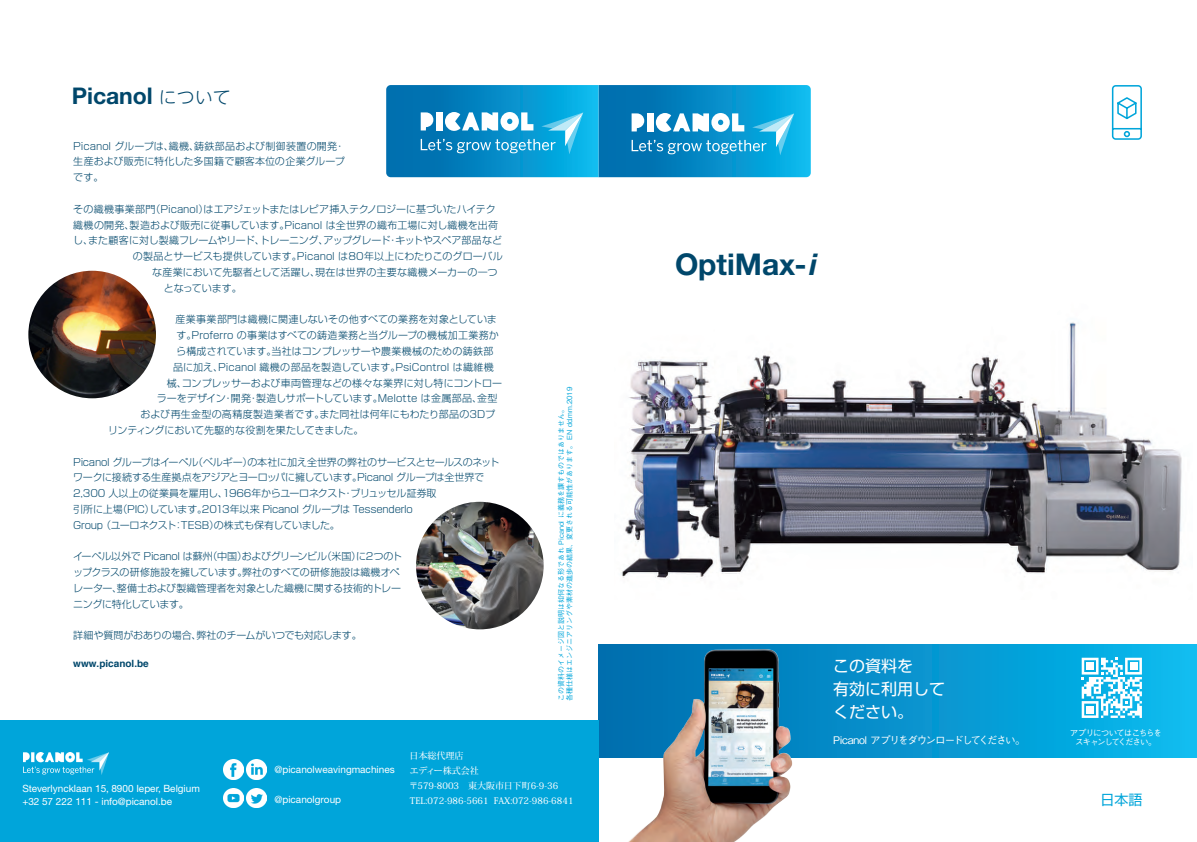
<style>
.page{position:relative;width:1197px;height:842px;background:#fff}
.page>*{position:absolute;margin:0;border:0;box-sizing:border-box;transform-origin:0 0}
.t1{font:700 30px "Helvetica Neue LT Std";color:#00476b}
.t2{font:700 23px "Helvetica Neue LT Std";color:#00476b}
.t3{font:16px/23px "Shin Go Pro";color:#fff}
.t4{font:14px "Shin Go Pro";color:#00a5da}
.t5{font:500 10.5px "Gothic BBB Pr 6";letter-spacing:-.11em;color:#fff}
.t6{font:300 10px/15.8px "Shin Go Pro";letter-spacing:-.005em;color:#00476b}
.t7{font:300 10px "Shin Go Pro";letter-spacing:.015em;color:#00476b}
.t8{font:10px/13px "Helvetica Neue LT Std";color:#fff}
.t9{font:300 10px "Shin Go Pro";letter-spacing:-.035em;color:#00476b}
.t10{font:700 10px "Helvetica";color:#00476b}
.t11{font:500 9px/15px "Koz Min Pro";color:#fff}
.t12{font:500 8.5px/9.5px "Gothic BBB Pr 6";letter-spacing:-.13em;color:#fff;text-align:center}
.t13{font:500 7px/8.4px "Gothic BBB Pr 6";color:#00a5da}
.s1{font-family:"UD Shin Go NT Pro";font-weight:300;font-size:18px}
.s2{font-style:italic}
</style>
<div class="page">
<svg style="left:798px;top:644px;width:398px;height:114px;background:#069ed7"></svg>
<svg style="left:1081px;top:658px;width:60px;height:60px"></svg>
<div style="left:1129px;top:662px;width:7px;height:8px;background:#fff"></div>
<div style="left:1086px;top:706px;width:7px;height:7px;background:#fff"></div>
<div style="left:1086px;top:662px;width:7px;height:8px;background:#fff"></div>
<svg style="left:1111px;top:85px;width:31px;height:55px"></svg>
<img style="left:621px;top:322px;width:561px;height:258px">
<div style="left:0;top:720px;width:598px;height:122px;background:#00a5da"></div>
<img style="left:24px;top:753px;width:85px;height:22px">
<img style="left:223px;top:759px;width:20px;height:20px">
<img style="left:247px;top:759px;width:19px;height:20px">
<img style="left:247px;top:788px;width:19px;height:20px">
<img style="left:223px;top:788px;width:20px;height:20px">
<svg style="left:386px;top:85px;width:424px;height:92px;background:#209ace"></svg>
<img style="left:416px;top:502px;width:127px;height:127px;border-radius:64px">
<img style="left:28px;top:271px;width:128px;height:127px;border-radius:64px">
<img style="left:598px;top:644px;width:200px;height:198px">
<p class="t2" style="left:72px;top:82px;width:161px">Picanol <span class="s1">について</span></p>
<p class="t6" style="left:73px;top:137px;width:273px;text-align:justify">Picanol グループは、織機、鋳鉄部品および制御装置の開発・生産および販売に特化した多国籍で顧客本位の企業グループです。</p>
<p class="t6" style="left:73px;top:200px;width:424px">その織機事業部門（Picanol）はエアジェットまたはレピア挿入テクノロジーに基づいたハイテク</p>
<p class="t6" style="left:73px;top:216px;width:426px">織機の開発、製造および販売に従事しています。Picanol は全世界の織布工場に対し織機を出荷</p>
<p class="t9" style="left:73px;top:232px;width:430px">し、また顧客に対し製織フレームやリード、トレーニング、アップグレード・キットやスペア部品など</p>
<p class="t6" style="left:133px;top:247px;width:371px">の製品とサービスも提供しています。Picanol は80年以上にわたりこのグローバル</p>
<p class="t6" style="left:152px;top:263px;width:347px">な産業において先駆者として活躍し、現在は世界の主要な織機メーカーの一つ</p>
<p class="t6" style="left:164px;top:279px;width:79px">となっています。</p>
<p class="t7" style="left:175px;top:311px;width:323px">産業事業部門は織機に関連しないその他すべての業務を対象としていま</p>
<p class="t7" style="left:176px;top:327px;width:324px">す。Proferro の事業はすべての鋳造業務と当グループの機械加工業務か</p>
<p class="t6" style="left:176px;top:342px;width:319px">ら構成されています。当社はコンプレッサーや農業機械のための鋳鉄部</p>
<p class="t6" style="left:173px;top:358px;width:322px">品に加え、Picanol 織機の部品を製造しています。PsiControl は繊維機</p>
<p class="t6" style="left:167px;top:374px;width:337px">械、コンプレッサーおよび車両管理などの様々な業界に対し特にコントロー</p>
<p class="t6" style="left:157px;top:389px;width:342px">ラーをデザイン・開発・製造しサポートしています。Melotte は金属部品、金型</p>
<p class="t7" style="left:140px;top:406px;width:356px">および再生金型の高精度製造業者です。また同社は何年にもわたり部品の3Dプ</p>
<p class="t6" style="left:108px;top:421px;width:257px">リンティングにおいて先駆的な役割を果たしてきました。</p>
<p class="t6" style="left:73px;top:453px;width:427px">Picanol グループはイーペル（ベルギー）の本社に加え全世界の弊社のサービスとセールスのネットワークに接続する生産拠点をアジアとヨーロッパに擁しています。Picanol グループは全世界で2,300 人以上の従業員を雇用し、1966年からユーロネクスト・ブリュッセル証券取<br>引所に上場（PIC）しています。2013年以来 Picanol グループは Tessenderlo<br>Group （ユーロネクスト：TESB）の株式も保有していました。</p>
<p class="t6" style="left:73px;top:547px;width:330px">イーペル以外で Picanol は蘇州（中国）およびグリーンビル（米国）に2つのトップクラスの研修施設を擁しています。弊社のすべての研修施設は織機オペレーター、整備士および製織管理者を対象とした織機に関する技術的トレーニングに特化しています。</p>
<p class="t6" style="left:73px;top:626px;width:290px">詳細や質問がおありの場合、弊社のチームがいつでも対応します。</p>
<p class="t10" style="left:73px;top:655px;width:77px">www.picanol.be</p>
<p class="t13" style="left:556px;top:701px;width:316px;rotate:-90deg">この資料のイメージ図と説明は如何なる形であれ Picanol に義務を課すものではありません。<br>各種仕様はエンジニアリングや素材の進歩の結果、変更される可能性があります。 EN dd.mm.2019</p>
<p class="t8" style="left:22px;top:781px;width:179px">Steverlyncklaan 15, 8900 Ieper, Belgium +32 57 222 111 - info@picanol.be</p>
<p class="t8" style="left:274px;top:763px;width:122px">@picanolweavingmachines</p>
<p class="t8" style="left:274px;top:793px;width:68px">@picanolgroup</p>
<p class="t11" style="left:409px;top:748px;width:166px">日本総代理店<br>エディー株式会社<br>〒579-8003　東大阪市日下町6-9-36<br>TEL:072-986-5661 FAX:072-986-6841</p>
<p class="t1" style="left:675px;top:246px;width:144px">OptiMax-<span class="s2">i</span></p>
<p class="t3" style="left:833px;top:653px;width:113px">この資料を<br>有効に利用してください。</p>
<p class="t5" style="left:833px;top:731px;width:194px">Picanol アプリをダウンロードしてください。</p>
<p class="t12" style="left:1069px;top:727px;width:94px">アプリについてはこちらをスキャンしてください。</p>
<p class="t4" style="left:1100px;top:788px;width:43px">日本語</p>
</div>
